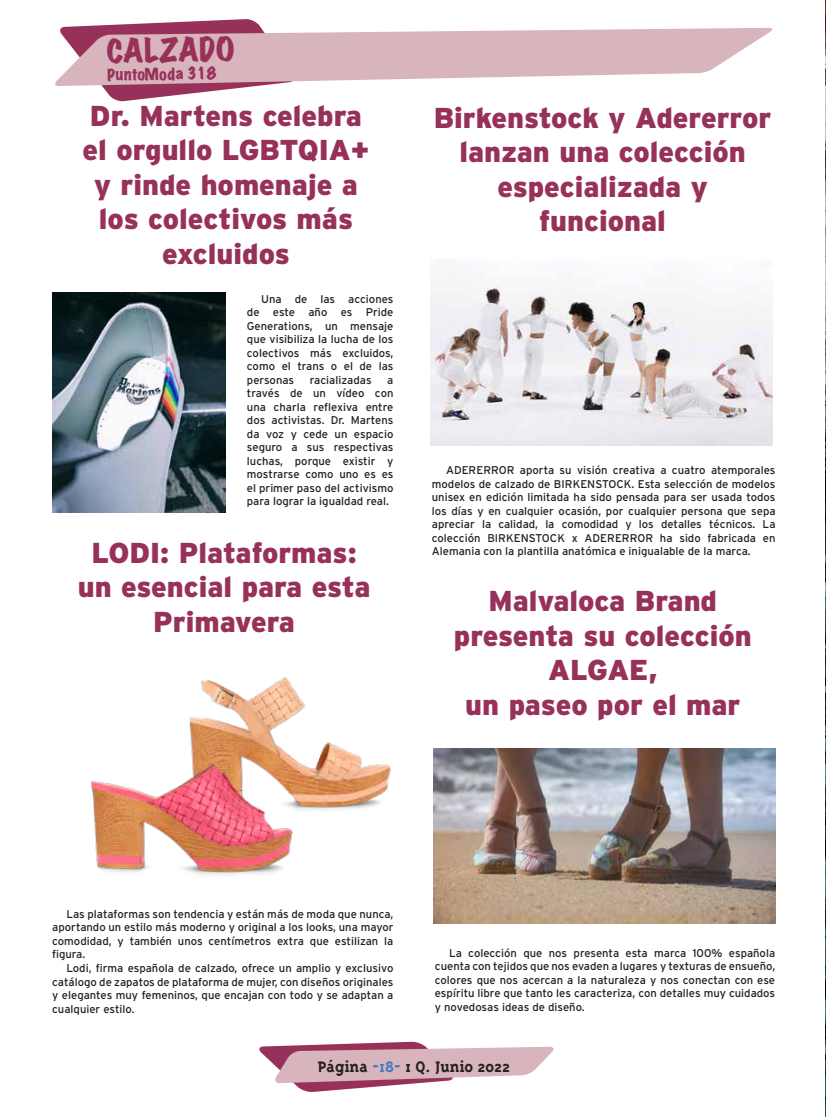
<style>
.page{position:relative;width:826px;height:1117px;background:#fff}
.page>*{position:absolute;margin:0;border:0;box-sizing:border-box;transform-origin:0 0}
.t1{font:expanded 30px "Marker Felt";color:#97315a}
.t2{font:900 28.75px/34.5px "Interstate";color:#97315a;text-align:center}
.t3{font:700 17.5px "Triplex Serif";color:#231f20}
.t4{font:expanded 15px "Marker Felt";color:#97315a}
.t5{font:11.25px/13.5px "Interstate";color:#231f20;text-align:justify}
.s1{color:#4978bd}
</style>
<div class="page">
<img style="left:189px;top:677px;width:201px;height:134px">
<img style="left:434px;top:748px;width:341px;height:174px">
<svg style="left:61px;top:19px;width:200px;height:83px"></svg>
<svg style="left:55px;top:28px;width:718px;height:58px;fill:#d8b4bc"></svg>
<svg style="left:259px;top:1041px;width:295px;height:51px"></svg>
<img style="left:825px;top:1px;width:1px;height:1112px">
<img style="left:825px;top:40px;width:1px;height:50px">
<img style="left:430px;top:286px;width:342px;height:159px">
<img style="left:91px;top:762px;width:203px;height:113px">
<img style="left:52px;top:292px;width:174px;height:220px">
<h1 class="t1" style="left:107px;top:29px;width:129px;rotate:-1deg">CALZADO</h1>
<h3 class="t4" style="left:107px;top:64px;width:110px;rotate:-1deg">PuntoModa 318</h3>
<h2 class="t2" style="left:83px;top:98px;width:288px">Dr. Martens celebra el orgullo LGBTQIA+ y rinde homenaje a los colectivos más excluidos</h2>
<p class="t5" style="left:247px;top:292px;width:148px;text-indent:14px">Una de las acciones de este año es Pride Generations, un mensaje que visibiliza la lucha de los colectivos más excluidos, como el trans o el de las personas</p>
<h2 class="t2" style="left:434px;top:100px;width:339px">Birkenstock y Adererror lanzan una colección especializada y funcional</h2>
<p class="t5" style="left:310px;top:373px;width:63px">racializadas</p>
<p class="t5" style="left:247px;top:373px;width:148px;text-indent:140px">a través de un vídeo con una charla reflexiva entre dos activistas. Dr. Martens da voz y cede un espacio seguro a sus respectivas luchas, porque existir y mostrarse como uno es es el primer paso del activismo para lograr la igualdad real.</p>
<p class="t5" style="left:432px;top:463px;width:345px;text-indent:14px">ADERERROR aporta su visión creativa a cuatro atemporales modelos de calzado de BIRKENSTOCK. Esta selección de modelos unisex en edición limitada ha sido pensada para ser usada todos los días y en cualquier ocasión, por cualquier persona que sepa apreciar la calidad, la comodidad y los detalles técnicos. La colección BIRKENSTOCK x ADERERROR ha sido fabricada en</p>
<h2 class="t2" style="left:91px;top:535px;width:267px">LODI: Plataformas:</h2>
<p class="t5" style="left:432px;top:544px;width:320px">Alemania con la plantilla anatómica e inigualable de la marca.</p>
<h2 class="t2" style="left:78px;top:569px;width:294px">un esencial para esta<br>Primavera</h2>
<h2 class="t2" style="left:454px;top:583px;width:299px">Malvaloca Brand presenta su colección<br>ALGAE,<br>un paseo por el mar</h2>
<p class="t5" style="left:52px;top:906px;width:343px;text-indent:14px">Las plataformas son tendencia y están más de moda que nunca, aportando un estilo más moderno y original a los looks, una mayor comodidad, y también unos centímetros extra que estilizan la figura.</p>
<p class="t5" style="left:52px;top:960px;width:343px;text-indent:14px">Lodi, firma española de calzado, ofrece un amplio y exclusivo catálogo de zapatos de plataforma de mujer, con diseños originales y elegantes muy femeninos, que encajan con todo y se adaptan a cualquier estilo.</p>
<p class="t5" style="left:435px;top:945px;width:342px;text-indent:14px">La colección que nos presenta esta marca 100% española cuenta con tejidos que nos evaden a lugares y texturas de ensueño, colores que nos acercan a la naturaleza y nos conectan con ese espíritu libre que tanto les caracteriza, con detalles muy cuidados y novedosas ideas de diseño.</p>
<h3 class="t3" style="left:318px;top:1055px;width:194px">Página <span class="s1">-18-</span> 1 Q. Junio 2022</h3>
</div>
